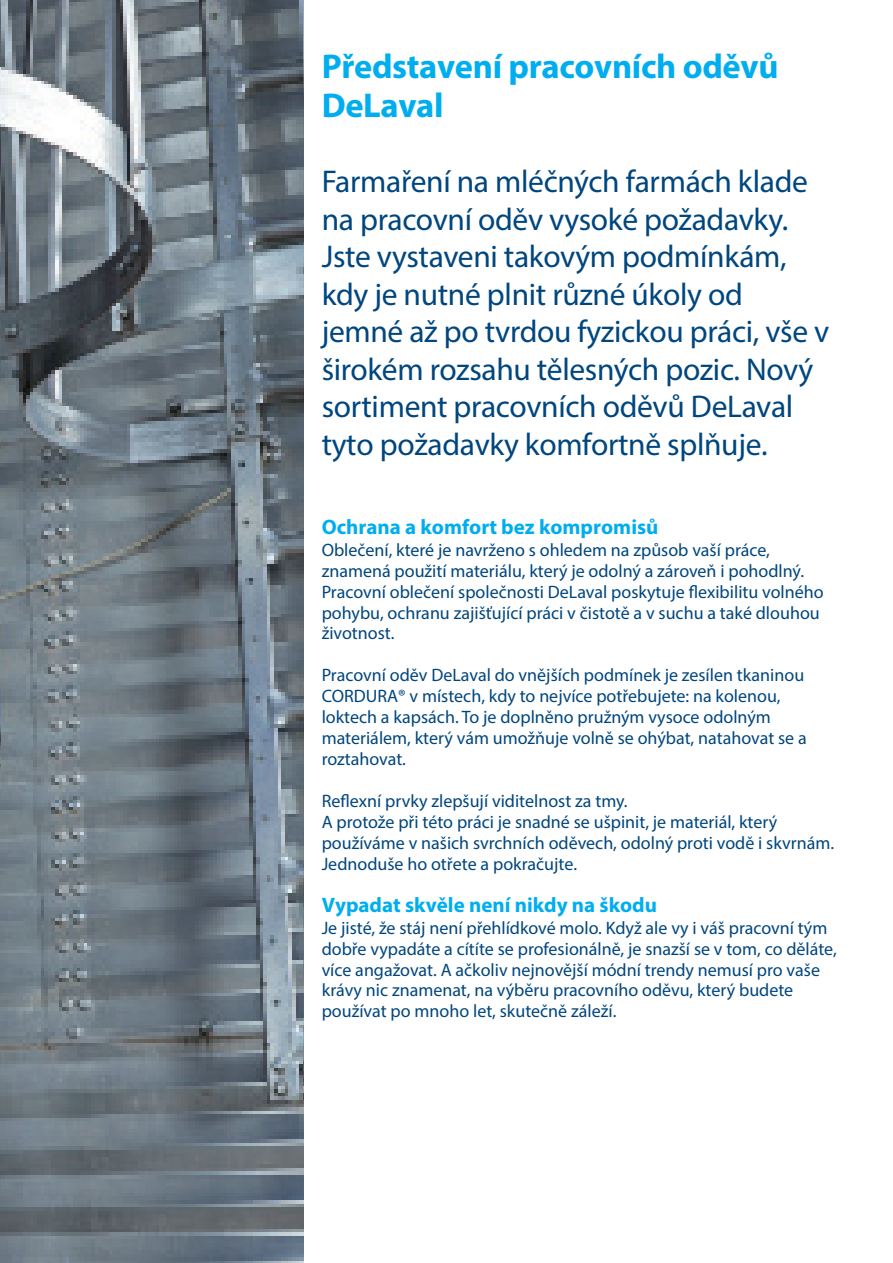
<style>
.page{position:relative;width:893px;height:1263px;background:#fff}
.page>*{position:absolute;margin:0;border:0;box-sizing:border-box;transform-origin:0 0}
.t1{font:700 34.5px/39px "Myriad Pro";letter-spacing:-.01em;color:#00aeef}
.t2{font:31.5px/37.5px "Myriad Pro";letter-spacing:-.01em;color:#00467e}
.t3{font:700 21px "Myriad Pro";color:#00aeef}
.t4{font:18px/20.7px "Myriad Pro";color:#00467e}
</style>
<div class="page">
<img style="left:0;top:0;width:304px;height:1263px">
<h1 class="t1" style="left:322px;top:46px;width:458px">Představení pracovních oděvů<br>DeLaval</h1>
<p class="t2" style="left:322px;top:163px;width:509px">Farmaření na mléčných farmách klade na pracovní oděv vysoké požadavky.<br>Jste vystaveni takovým podmínkám, kdy je nutné plnit různé úkoly od jemné až po tvrdou fyzickou práci, vše v širokém rozsahu tělesných pozic. Nový sortiment pracovních oděvů DeLaval tyto požadavky komfortně splňuje.</p>
<p class="t3" style="left:322px;top:514px;width:338px">Ochrana a komfort bez kompromisů</p>
<p class="t4" style="left:322px;top:540px;width:504px">Oblečení, které je navrženo s ohledem na způsob vaší práce, znamená použití materiálu, který je odolný a zároveň i pohodlný.<br>Pracovní oblečení společnosti DeLaval poskytuje flexibilitu volného pohybu, ochranu zajišťující práci v čistotě a v suchu a také dlouhou životnost.</p>
<p class="t4" style="left:322px;top:664px;width:487px">Pracovní oděv DeLaval do vnějších podmínek je zesílen tkaninou CORDURA® v místech, kdy to nejvíce potřebujete: na kolenou, loktech a kapsách. To je doplněno pružným vysoce odolným materiálem, který vám umožňuje volně se ohýbat, natahovat se a roztahovat.</p>
<p class="t4" style="left:322px;top:790px;width:514px">Reflexní prvky zlepšují viditelnost za tmy.<br>A protože při této práci je snadné se ušpinit, je materiál, který používáme v našich svrchních oděvech, odolný proti vodě i skvrnám.<br>Jednoduše ho otřete a pokračujte.</p>
<p class="t3" style="left:322px;top:891px;width:337px">Vypadat skvěle není nikdy na škodu</p>
<p class="t4" style="left:322px;top:917px;width:517px">Je jisté, že stáj není přehlídkové molo. Když ale vy i váš pracovní tým dobře vypadáte a cítíte se profesionálně, je snazší se v tom, co děláte, více angažovat. A ačkoliv nejnovější módní trendy nemusí pro vaše krávy nic znamenat, na výběru pracovního oděvu, který budete používat po mnoho let, skutečně záleží.</p>
</div>
